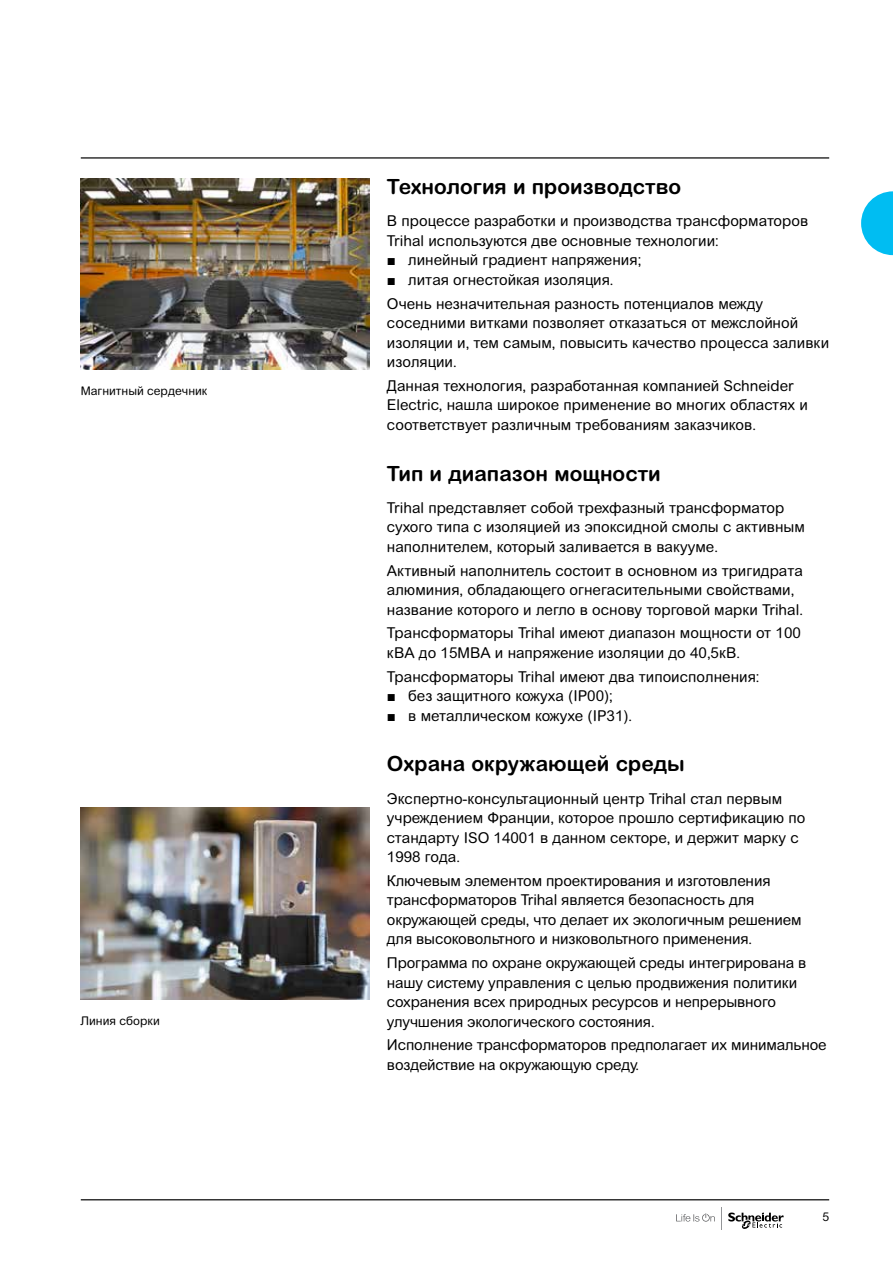
<style>
.page{position:relative;width:893px;height:1263px;background:#fff}
.page>*{position:absolute;margin:0;border:0;box-sizing:border-box;transform-origin:0 0}
.t1{font:700 21px "Arial Rounded MT Pro Cyr";color:#000}
.t2{font:15px/19.5px "Arial Rounded MT Pro Cyr";color:#000}
.t3{font:12px "Arial Rounded MT Pro Cyr";color:#000}
.s1{font-family:"Arial"}
</style>
<div class="page">
<hr style="left:81px;top:157px;width:748px;height:2px;background:#000">
<hr style="left:81px;top:1199px;width:748px;height:1px;background:#000">
<svg style="left:861px;top:191px;width:32px;height:64px"></svg>
<svg style="left:676px;top:1213px;width:39px;height:8px"></svg>
<svg style="left:728px;top:1212px;width:56px;height:17px"></svg>
<svg style="left:721px;top:1207px;width:1px;height:22px"></svg>
<img style="left:81px;top:179px;width:289px;height:190px">
<img style="left:81px;top:808px;width:289px;height:191px">
<p class="t3" style="left:81px;top:384px;width:128px">Магнитный сердечник</p>
<p class="t3" style="left:81px;top:1014px;width:81px">Линия сборки</p>
<h1 class="t1" style="left:387px;top:174px;width:296px">Технология и производство</h1>
<p class="t2" style="left:387px;top:212px;width:423px">В процессе разработки и производства трансформаторов<br>Trihal используются две основные технологии:</p>
<p class="t2" style="left:387px;top:251px;width:256px"><span class="s1">■</span> линейный градиент напряжения;</p>
<p class="t2" style="left:387px;top:268px;width:378px;line-height:23.7px"><span class="s1">■</span> литая огнестойкая изоляция.<br>Очень незначительная разность потенциалов между</p>
<p class="t2" style="left:387px;top:314px;width:444px">соседними витками позволяет отказаться от межслойной изоляции и, тем самым, повысить качество процесса заливки изоляции.</p>
<p class="t2" style="left:387px;top:376px;width:422px">Данная технология, разработанная компанией Schneider<br>Electric, нашла широкое применение во многих областях и соответствует различным требованиям заказчиков.</p>
<h1 class="t1" style="left:387px;top:460px;width:275px">Тип и диапазон мощности</h1>
<p class="t2" style="left:387px;top:498px;width:419px">Trihal представляет собой трехфазный трансформатор сухого типа с изоляцией из эпоксидной смолы с активным наполнителем, который заливается в вакууме.</p>
<p class="t2" style="left:387px;top:561px;width:418px">Активный наполнитель состоит в основном из тригидрата алюминия, обладающего огнегасительными свойствами, название которого и легло в основу торговой марки Trihal.</p>
<p class="t2" style="left:387px;top:624px;width:415px">Трансформаторы Trihal имеют диапазон мощности от 100 кВА до 15МВА и напряжение изоляции до 40,5кВ.</p>
<p class="t2" style="left:387px;top:667px;width:374px">Трансформаторы Trihal имеют два типоисполнения:</p>
<p class="t2" style="left:387px;top:687px;width:227px"><span class="s1">■</span> без защитного кожуха (IP00);</p>
<p class="t2" style="left:387px;top:706px;width:247px"><span class="s1">■</span> в металлическом кожухе (IP31).</p>
<h1 class="t1" style="left:387px;top:751px;width:299px">Охрана окружающей среды</h1>
<p class="t2" style="left:387px;top:789px;width:420px">Экспертно-консультационный центр Trihal стал первым учреждением Франции, которое прошло сертификацию по стандарту ISO 14001 в данном секторе, и держит марку с 1998 года.</p>
<p class="t2" style="left:387px;top:871px;width:416px">Ключевым элементом проектирования и изготовления трансформаторов Trihal является безопасность для окружающей среды, что делает их экологичным решением для высоковольтного и низковольтного применения.</p>
<p class="t2" style="left:387px;top:953px;width:421px">Программа по охране окружающей среды интегрирована в нашу систему управления с целью продвижения политики сохранения всех природных ресурсов и непрерывного улучшения экологического состояния.</p>
<p class="t2" style="left:387px;top:1036px;width:441px">Исполнение трансформаторов предполагает их минимальное воздействие на окружающую среду.</p>
<p class="t3" style="left:822px;top:1209px;width:8px">5</p>
</div>
